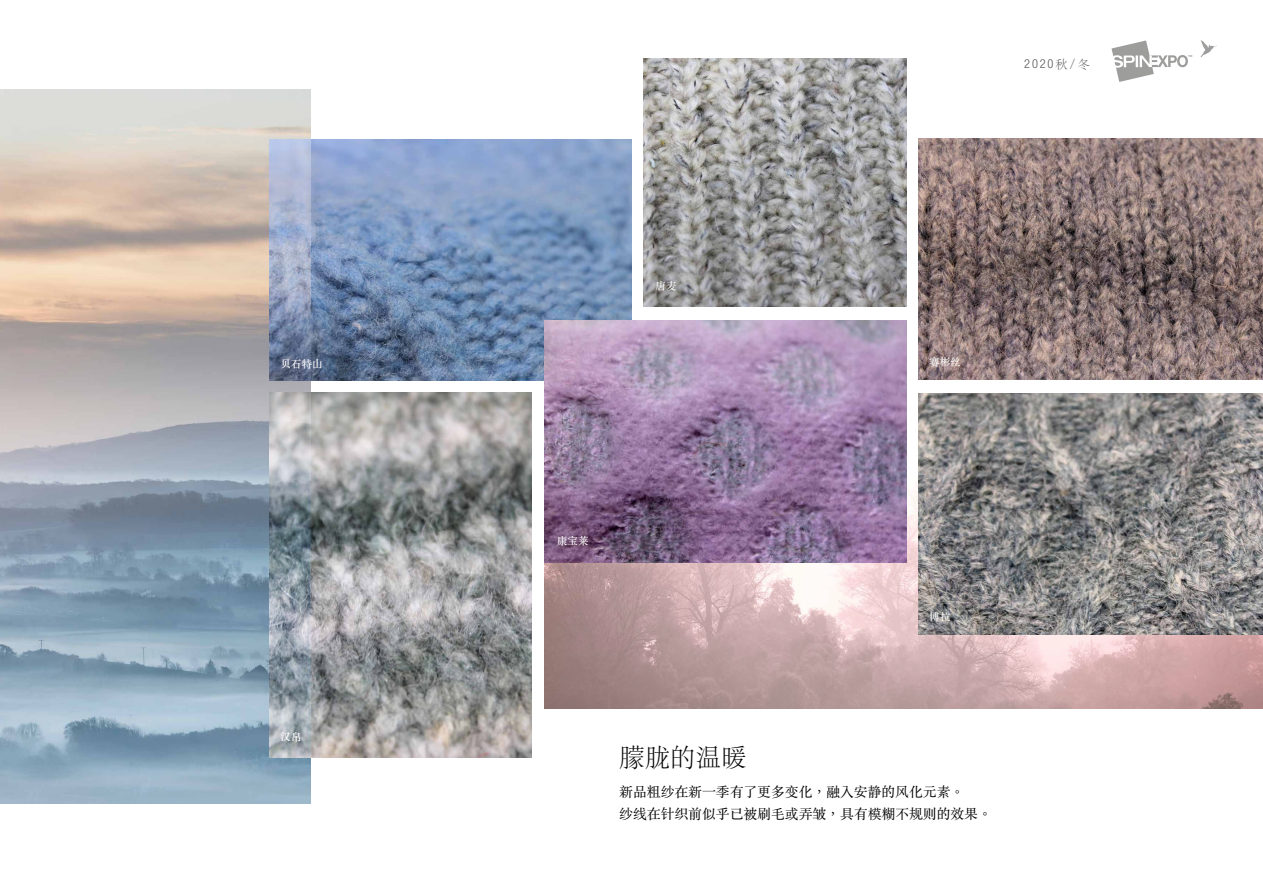
<style>
.page{position:relative;width:1263px;height:893px;background:#fff}
.page>*{position:absolute;margin:0;border:0;box-sizing:border-box;transform-origin:0 0}
.t1{font:25.5px "ST Songti TC Light";color:#000}
.t2{font:13.8px/22.5px "ST Songti TC Regular";color:#000}
.t3{font:300 condensed 12.3px "Helvetica Neue LT";color:#575756}
.t4{font:10.5px "ST Songti TC Bold";color:#fff}
.t5{font:700 2.7px "Univers LT";color:#9d9d9c}
.s1{font-family:"ST Songti TC Light";font-weight:400;font-stretch:normal}
</style>
<div class="page">
<img style="left:544px;top:468px;width:719px;height:241px">
<img style="left:311px;top:139px;width:320px;height:241px">
<img style="left:311px;top:392px;width:221px;height:366px">
<img style="left:0;top:89px;width:311px;height:715px">
<svg style="left:1111px;top:40px;width:77px;height:42px"></svg>
<svg style="left:1200px;top:40px;width:17px;height:17px"></svg>
<img style="left:544px;top:321px;width:362px;height:241px">
<img style="left:643px;top:58px;width:263px;height:249px">
<img style="left:918px;top:139px;width:345px;height:241px">
<img style="left:918px;top:393px;width:345px;height:242px">
<p class="t4" style="left:281px;top:357px;width:43px">贝石特山</p>
<p class="t4" style="left:281px;top:730px;width:22px">汉帛</p>
<p class="t3" style="left:1024px;top:56px;width:67px">2020<span class="s1">秋/冬</span></p>
<p class="t4" style="left:656px;top:279px;width:22px">唐麦</p>
<p class="t4" style="left:929px;top:355px;width:33px">赛彬丝</p>
<p class="t4" style="left:557px;top:534px;width:33px">康宝莱</p>
<p class="t4" style="left:929px;top:610px;width:22px">博拉</p>
<h1 class="t1" style="left:619px;top:741px;width:129px">朦胧的温暖</h1>
<p class="t2" style="left:619px;top:780px;width:374px">新品粗纱在新一季有了更多变化，融入安静的风化元素。<br>纱线在针织前似乎已被刷毛或弄皱，具有模糊不规则的效果。</p>
<p class="t5" style="left:1188px;top:55px;width:6px">TM</p>
</div>
